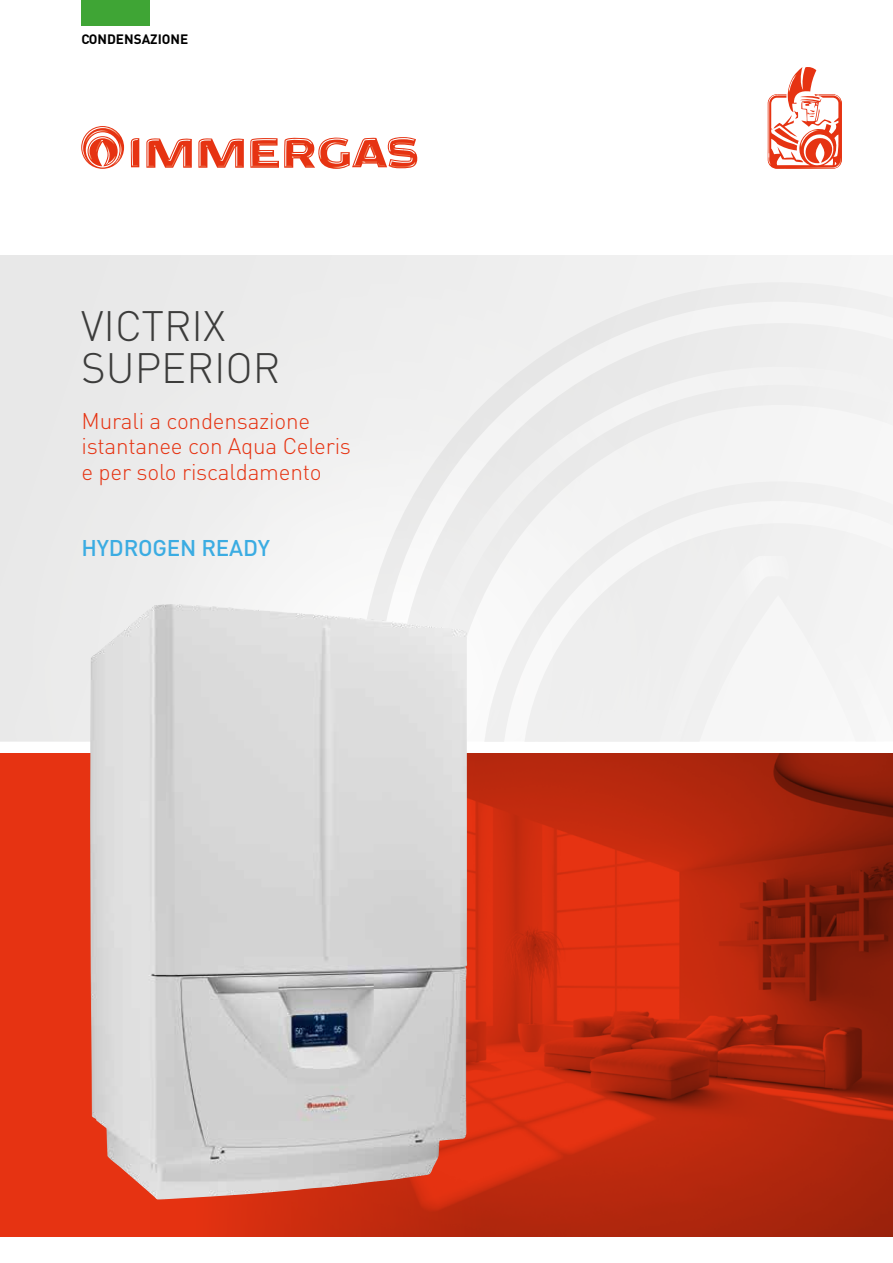
<style>
.page{position:relative;width:893px;height:1263px;background:#fff}
.page>*{position:absolute;margin:0;border:0;box-sizing:border-box;transform-origin:0 0}
.t1{font:300 42px/42px "DIN";color:#3c3c3b}
.t2{font:300 22.5px/25.5px "DIN";letter-spacing:-.01em;color:#e63312}
.t3{font:500 22.5px "DIN";letter-spacing:-.01em;color:#3bace2}
.t4{font:700 13.5px "DIN";color:#000}
</style>
<div class="page">
<div style="left:0;top:255px;width:893px;height:486px;background:#ebebeb"></div>
<svg style="left:358px;top:282px;width:535px;height:322px"></svg>
<svg style="left:378px;top:302px;width:515px;height:439px"></svg>
<svg style="left:502px;top:501px;width:391px;height:240px"></svg>
<div style="left:830px;top:634px;width:63px;height:107px;background:#f5f5f5"></div>
<svg style="left:646px;top:556px;width:144px;height:185px"></svg>
<div style="left:0;top:753px;width:893px;height:484px;background:#e63312"></div>
<img style="left:157px;top:753px;width:736px;height:484px">
<svg style="left:131px;top:138px;width:8px;height:29px"></svg>
<svg style="left:146px;top:138px;width:46px;height:30px"></svg>
<svg style="left:198px;top:138px;width:46px;height:30px"></svg>
<svg style="left:250px;top:137px;width:167px;height:32px"></svg>
<svg style="left:81px;top:126px;width:43px;height:43px"></svg>
<svg style="left:768px;top:67px;width:74px;height:102px"></svg>
<div style="left:82px;top:0;width:68px;height:26px;background:#3fa535"></div>
<img style="left:90px;top:604px;width:377px;height:595px">
<p class="t4" style="left:82px;top:30px;width:108px">CONDENSAZIONE</p>
<h1 class="t1" style="left:81px;top:305px;width:201px">VICTRIX<br>SUPERIOR</h1>
<p class="t2" style="left:82px;top:408px;width:271px">Murali a condensazione istantanee con Aqua Celeris e per solo riscaldamento</p>
<p class="t3" style="left:82px;top:534px;width:190px">HYDROGEN READY</p>
</div>
